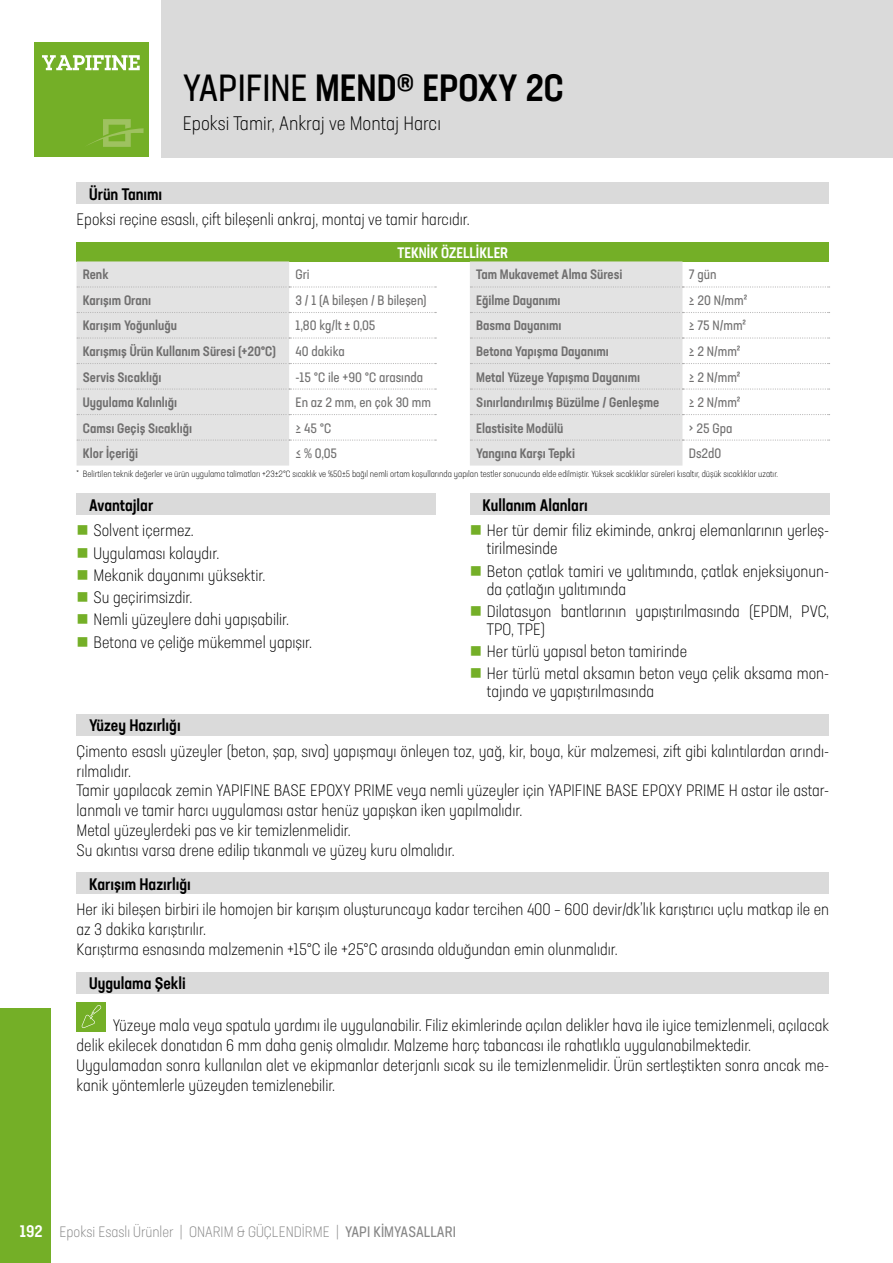
<style>
.page{position:relative;width:893px;height:1263px;background:#fff}
.page>*{position:absolute;margin:0;border:0;box-sizing:border-box;transform-origin:0 0}
.t1{font:500 condensed 37.5px "Neusa Next Pro";color:#000}
.t2{font:300 condensed 19.5px "Neusa Next Pro";color:#000}
.t3{font:300 condensed 16.5px/19.8px "Neusa Next Pro";color:#000}
.t4{font:500 condensed 16.5px "Neusa Next Pro";color:#000}
.t5{font:300 condensed 15px "Neusa Next Pro";color:#878787}
.t6{font:500 condensed 15px "Neusa Next Pro";color:#fff}
.t7{font:500 condensed 13.5px "Neusa Next Pro";color:#706f6f}
.t8{font:condensed 13.5px "Neusa Next Pro";color:#706f6f}
.t9{font:300 condensed 9px "Neusa Next Pro";color:#000}
.s1{font-weight:400}
.s2{font-weight:500;font-size:16.5px;color:#fff}
</style>
<div class="page">
<div style="left:34px;top:43px;width:115px;height:114px;background:#74af27"></div>
<svg style="left:88px;top:119px;width:56px;height:28px"></svg>
<svg style="left:42px;top:55px;width:98px;height:15px"></svg>
<div style="left:162px;top:0;width:731px;height:157px;background:#dadada"></div>
<div style="left:0;top:1008px;width:51px;height:255px;background:#74af27"></div>
<div style="left:77px;top:183px;width:752px;height:21px;background:#dadada"></div>
<div style="left:77px;top:494px;width:359px;height:21px;background:#dadada"></div>
<div style="left:470px;top:494px;width:359px;height:21px;background:#dadada"></div>
<div style="left:77px;top:242px;width:752px;height:19px;background:#74af27"></div>
<svg style="left:77px;top:261px;width:605px;height:205px;fill:#e3e3e3"></svg>
<svg style="left:77px;top:286px;width:359px;height:2px"></svg>
<svg style="left:470px;top:286px;width:360px;height:2px"></svg>
<svg style="left:77px;top:312px;width:359px;height:1px"></svg>
<svg style="left:470px;top:312px;width:360px;height:1px"></svg>
<svg style="left:77px;top:337px;width:359px;height:2px"></svg>
<svg style="left:470px;top:337px;width:360px;height:2px"></svg>
<svg style="left:77px;top:363px;width:359px;height:1px"></svg>
<svg style="left:470px;top:363px;width:360px;height:1px"></svg>
<svg style="left:77px;top:388px;width:359px;height:2px"></svg>
<svg style="left:470px;top:388px;width:360px;height:2px"></svg>
<svg style="left:77px;top:414px;width:359px;height:1px"></svg>
<svg style="left:470px;top:414px;width:360px;height:1px"></svg>
<svg style="left:77px;top:439px;width:359px;height:2px"></svg>
<svg style="left:470px;top:439px;width:360px;height:2px"></svg>
<div style="left:77px;top:714px;width:752px;height:21px;background:#dadada"></div>
<div style="left:77px;top:873px;width:752px;height:21px;background:#dadada"></div>
<div style="left:77px;top:972px;width:752px;height:21px;background:#dadada"></div>
<div style="left:77px;top:1002px;width:29px;height:29px;background:#74af27"></div>
<svg style="left:82px;top:1005px;width:19px;height:23px"></svg>
<p class="t4" style="left:89px;top:184px;width:75px">Ürün Tanımı</p>
<h1 class="t1" style="left:183px;top:64px;width:382px"><span class="s1">YAPIFINE</span> MEND® EPOXY 2C</h1>
<p class="t2" style="left:183px;top:111px;width:260px">Epoksi Tamir, Ankraj ve Montaj Harcı</p>
<p class="t3" style="left:77px;top:209px;width:395px">Epoksi reçine esaslı, çift bileşenli ankraj, montaj ve tamir harcıdır.</p>
<p class="t6" style="left:397px;top:243px;width:112px">TEKNİK ÖZELLİKLER</p>
<p class="t7" style="left:83px;top:266px;width:27px">Renk</p>
<p class="t8" style="left:296px;top:266px;width:16px">Gri</p>
<p class="t7" style="left:476px;top:266px;width:148px">Tam Mukavemet Alma Süresi</p>
<p class="t8" style="left:689px;top:266px;width:29px">7 gün</p>
<p class="t7" style="left:83px;top:292px;width:70px">Karışım Oranı</p>
<p class="t8" style="left:296px;top:292px;width:133px">3 / 1 (A bileşen / B bileşen)</p>
<p class="t7" style="left:476px;top:292px;width:86px">Eğilme Dayanımı</p>
<p class="t8" style="left:689px;top:292px;width:60px">≥ 20 N/mm²</p>
<p class="t7" style="left:83px;top:317px;width:96px">Karışım Yoğunluğu</p>
<p class="t8" style="left:296px;top:317px;width:82px">1,80 kg/lt ± 0,05</p>
<p class="t7" style="left:476px;top:317px;width:87px">Basma Dayanımı</p>
<p class="t8" style="left:689px;top:317px;width:59px">≥ 75 N/mm²</p>
<p class="t7" style="left:83px;top:343px;width:195px">Karışmış Ürün Kullanım Süresi (+20°C)</p>
<p class="t8" style="left:296px;top:343px;width:51px">40 dakika</p>
<p class="t7" style="left:476px;top:343px;width:134px">Betona Yapışma Dayanımı</p>
<p class="t8" style="left:689px;top:343px;width:53px">≥ 2 N/mm²</p>
<p class="t7" style="left:83px;top:368px;width:80px">Servis Sıcaklığı</p>
<p class="t8" style="left:296px;top:368px;width:129px">-15 °C ile +90 °C arasında</p>
<p class="t7" style="left:476px;top:368px;width:165px">Metal Yüzeye Yapışma Dayanımı</p>
<p class="t8" style="left:689px;top:368px;width:53px">≥ 2 N/mm²</p>
<p class="t7" style="left:83px;top:394px;width:96px">Uygulama Kalınlığı</p>
<p class="t8" style="left:296px;top:394px;width:137px">En az 2 mm, en çok 30 mm</p>
<p class="t7" style="left:476px;top:394px;width:184px">Sınırlandırılmış Büzülme / Genleşme</p>
<p class="t8" style="left:689px;top:394px;width:53px">≥ 2 N/mm²</p>
<p class="t7" style="left:83px;top:419px;width:111px">Camsı Geçiş Sıcaklığı</p>
<p class="t8" style="left:296px;top:419px;width:37px">≥ 45 °C</p>
<p class="t7" style="left:476px;top:419px;width:88px">Elastisite Modülü</p>
<p class="t8" style="left:689px;top:419px;width:45px">&gt; 25 Gpa</p>
<p class="t7" style="left:83px;top:445px;width:57px">Klor İçeriği</p>
<p class="t8" style="left:296px;top:445px;width:43px">≤ % 0,05</p>
<p class="t7" style="left:476px;top:445px;width:100px">Yangına Karşı Tepki</p>
<p class="t8" style="left:689px;top:445px;width:34px">Ds2d0</p>
<p class="t9" style="left:77px;top:468px;width:703px">* Belirtilen teknik değerler ve ürün uygulama talimatları +23±2°C sıcaklık ve %50±5 bağıl nemli ortam koşullarında yapılan testler sonucunda elde edilmiştir. Yüksek sıcaklıklar süreleri kısaltır, düşük sıcaklıklar uzatır.</p>
<p class="t4" style="left:89px;top:495px;width:66px">Avantajlar</p>
<p class="t3" style="left:94px;top:519px;width:220px;line-height:22.2px">Solvent içermez.<br>Uygulaması kolaydır.<br>Mekanik dayanımı yüksektir.<br>Su geçirimsizdir.<br>Nemli yüzeylere dahi yapışabilir.<br>Betona ve çeliğe mükemmel yapışır.</p>
<p class="t4" style="left:483px;top:495px;width:107px">Kullanım Alanları</p>
<p class="t3" style="left:487px;top:521px;width:344px;line-height:18px">Her tür demir filiz ekiminde, ankraj elemanlarının yerleş&shy;tirilmesinde</p>
<p class="t3" style="left:487px;top:562px;width:344px;line-height:18px">Beton çatlak tamiri ve yalıtımında, çatlak enjeksiyonun&shy;da çatlağın yalıtımında</p>
<p class="t3" style="left:487px;top:602px;width:344px;line-height:18px">Dilatasyon bantlarının yapıştırılmasında (EPDM, PVC,<br>TPO, TPE)</p>
<p class="t3" style="left:487px;top:640px;width:344px;line-height:22.2px">Her türlü yapısal beton tamirinde<br>Her türlü metal aksamın beton veya çelik aksama mon-</p>
<p class="t3" style="left:487px;top:681px;width:169px">tajında ve yapıştırılmasında</p>
<p class="t4" style="left:89px;top:715px;width:93px">Yüzey Hazırlığı</p>
<p class="t3" style="left:77px;top:741px;width:754px">Çimento esaslı yüzeyler (beton, şap, sıva) yapışmayı önleyen toz, yağ, kir, boya, kür malzemesi, zift gibi kalıntılardan arındı&shy;rılmalıdır.<br>Tamir yapılacak zemin YAPIFINE BASE EPOXY PRIME veya nemli yüzeyler için YAPIFINE BASE EPOXY PRIME H astar ile astar&shy;lanmalı ve tamir harcı uygulaması astar henüz yapışkan iken yapılmalıdır.<br>Metal yüzeylerdeki pas ve kir temizlenmelidir.<br>Su akıntısı varsa drene edilip tıkanmalı ve yüzey kuru olmalıdır.</p>
<p class="t4" style="left:89px;top:873px;width:103px">Karışım Hazırlığı</p>
<p class="t3" style="left:77px;top:899px;width:754px">Her iki bileşen birbiri ile homojen bir karışım oluşturuncaya kadar tercihen 400 – 600 devir/dk’lık karıştırıcı uçlu matkap ile en az 3 dakika karıştırılır.<br>Karıştırma esnasında malzemenin +15°C ile +25°C arasında olduğundan emin olunmalıdır.</p>
<p class="t4" style="left:89px;top:973px;width:98px">Uygulama Şekli</p>
<p class="t3" style="left:77px;top:1015px;width:754px;text-indent:36px">Yüzeye mala veya spatula yardımı ile uygulanabilir. Filiz ekimlerinde açılan delikler hava ile iyice temizlenmeli, açılacak delik ekilecek donatıdan 6 mm daha geniş olmalıdır. Malzeme harç tabancası ile rahatlıkla uygulanabilmektedir.<br>Uygulamadan sonra kullanılan alet ve ekipmanlar deterjanlı sıcak su ile temizlenmelidir. Ürün sertleştikten sonra ancak me&shy;kanik yöntemlerle yüzeyden temizlenebilir.</p>
<p class="t5" style="left:20px;top:1223px;width:437px"><span class="s2">192</span> Epoksi Esaslı Ürünler | ONARIM &amp; GÜÇLENDİRME | <span class="s1">YAPI KİMYASALLARI</span></p>
</div>
